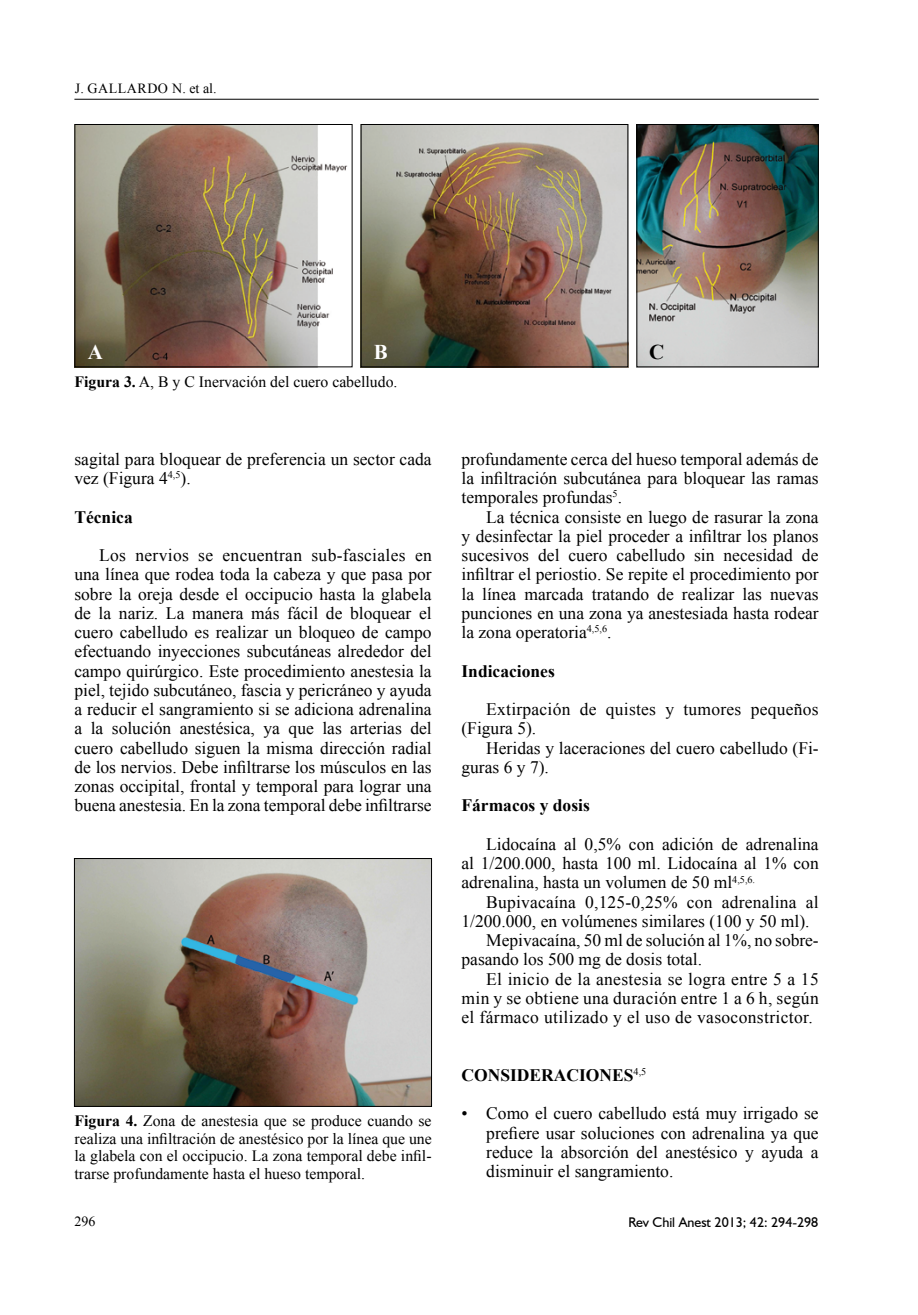
<style>
.page{position:relative;width:918px;height:1315px;background:#fff}
.page>*{position:absolute;margin:0;border:0;box-sizing:border-box;transform-origin:0 0}
.t1{font:700 21px "Times New Roman";color:#fff}
.t2{font:700 21px "Times New Roman";color:#000}
.t3{font:17.5px/19.2px "Times New Roman";color:#000;text-align:justify}
.t4{font:17.5px "Times New Roman";letter-spacing:.02em;color:#000}
.t5{font:700 17.5px "Times New Roman";color:#000}
.t6{font:15.75px/17.5px "Times New Roman";color:#000;text-align:justify}
.t7{font:14px "Humanist 521 BT";color:#000}
.t8{font:14px "Times New Roman";color:#000}
.s1{font-weight:700}
</style>
<div class="page">
<hr style="left:74px;top:99px;width:745px;height:1px;background:#000">
<img style="left:76px;top:126px;width:272px;height:239px">
<div style="left:74px;top:124px;width:278px;height:243px;border:1px solid #000"></div>
<img style="left:363px;top:126px;width:263px;height:239px">
<div style="left:361px;top:124px;width:267px;height:243px;border:1px solid #000"></div>
<img style="left:638px;top:126px;width:179px;height:239px">
<div style="left:636px;top:124px;width:183px;height:243px;border:1px solid #000"></div>
<img style="left:76px;top:860px;width:354px;height:244px">
<div style="left:74px;top:858px;width:358px;height:248px;border:1px solid #000"></div>
<p class="t8" style="left:75px;top:78px;width:35px">J. Gallardo</p>
<p class="t8" style="left:172px;top:78px;width:46px">N. et al.</p>
<p class="t1" style="left:88px;top:337px;width:17px">A</p>
<p class="t1" style="left:374px;top:337px;width:16px">B</p>
<p class="t2" style="left:649px;top:337px;width:17px">C</p>
<p class="t6" style="left:75px;top:372px;width:324px"><span class="s1">Figura 3.</span> A, B y C Inervación del cuero cabelludo.</p>
<p class="t3" style="left:74px;top:449px;width:359px">sagital para bloquear de preferencia un sector cada vez (Figura 4<sup>4,5</sup>).</p>
<p class="t5" style="left:74px;top:504px;width:60px">Técnica</p>
<p class="t3" style="left:74px;top:545px;width:359px;text-indent:25px">Los nervios se encuentran sub-fasciales en una línea que rodea toda la cabeza y que pasa por sobre la oreja desde el occipucio hasta la glabela de la nariz. La manera más fácil de bloquear el cuero cabelludo es realizar un bloqueo de campo efectuando inyecciones subcutáneas alrededor del campo quirúrgico. Este procedimiento anestesia la piel, tejido subcutáneo, fascia y pericráneo y ayuda a reducir el sangramiento si se adiciona adrenalina a la solución anestésica, ya que las arterias del cuero cabelludo siguen la misma dirección radial de los nervios. Debe infiltrarse los músculos en las zonas occipital, frontal y temporal para lograr una buena anestesia. En la zona temporal debe infiltrarse</p>
<p class="t6" style="left:74px;top:1111px;width:359px"><span class="s1">Figura 4.</span> Zona de anestesia que se produce cuando se realiza una infiltración de anestésico por la línea que une la glabela con el occipucio. La zona temporal debe infil&shy;trarse profundamente hasta el hueso temporal.</p>
<p class="t8" style="left:74px;top:1211px;width:22px">296</p>
<p class="t3" style="left:461px;top:449px;width:359px">profundamente cerca del hueso temporal además de la infiltración subcutánea para bloquear las ramas temporales profundas<sup>5</sup>.</p>
<p class="t3" style="left:461px;top:506px;width:359px;text-indent:25px">La técnica consiste en luego de rasurar la zona y desinfectar la piel proceder a infiltrar los planos sucesivos del cuero cabelludo sin necesidad de infiltrar el periostio. Se repite el procedimiento por la línea marcada tratando de realizar las nuevas punciones en una zona ya anestesiada hasta rodear la zona operatoria<sup>4,5,6</sup>.</p>
<p class="t5" style="left:461px;top:658px;width:95px">Indicaciones</p>
<p class="t3" style="left:461px;top:699px;width:359px;text-indent:25px">Extirpación de quistes y tumores pequeños (Figura 5).</p>
<p class="t3" style="left:461px;top:737px;width:359px;text-indent:25px">Heridas y laceraciones del cuero cabelludo (Fi&shy;guras 6 y 7).</p>
<p class="t5" style="left:461px;top:793px;width:130px">Fármacos y dosis</p>
<p class="t3" style="left:461px;top:834px;width:359px;text-indent:25px">Lidocaína al 0,5% con adición de adrenalina al 1/200.000, hasta 100 ml. Lidocaína al 1% con adrenalina, hasta un volumen de 50 ml<sup>4,5,6.</sup></p>
<p class="t3" style="left:486px;top:891px;width:334px">Bupivacaína 0,125-0,25% con adrenalina al</p>
<p class="t3" style="left:461px;top:911px;width:350px">1/200.000, en volúmenes similares (100 y 50 ml).</p>
<p class="t3" style="left:486px;top:930px;width:334px">Mepivacaína, 50 ml de solución al 1%, no sobre-</p>
<p class="t3" style="left:461px;top:949px;width:242px">pasando los 500 mg de dosis total.</p>
<p class="t4" style="left:486px;top:966px;width:334px">El inicio de la anestesia se logra entre 5 a 15</p>
<p class="t4" style="left:461px;top:985px;width:359px">min y se obtiene una duración entre 1 a 6 h, según</p>
<p class="t4" style="left:461px;top:1005px;width:353px">el fármaco utilizado y el uso de vasoconstrictor.</p>
<p class="t5" style="left:461px;top:1062px;width:186px">CONSIDERACIONES<sup>4,5</sup></p>
<p class="t3" style="left:486px;top:1103px;width:334px;text-indent:-25px">• Como el cuero cabelludo está muy irrigado se prefiere usar soluciones con adrenalina ya que reduce la absorción del anestésico y ayuda a disminuir el sangramiento.</p>
<p class="t7" style="left:628px;top:1213px;width:191px">Rev Chil Anest 2013; 42: 294-298</p>
</div>
